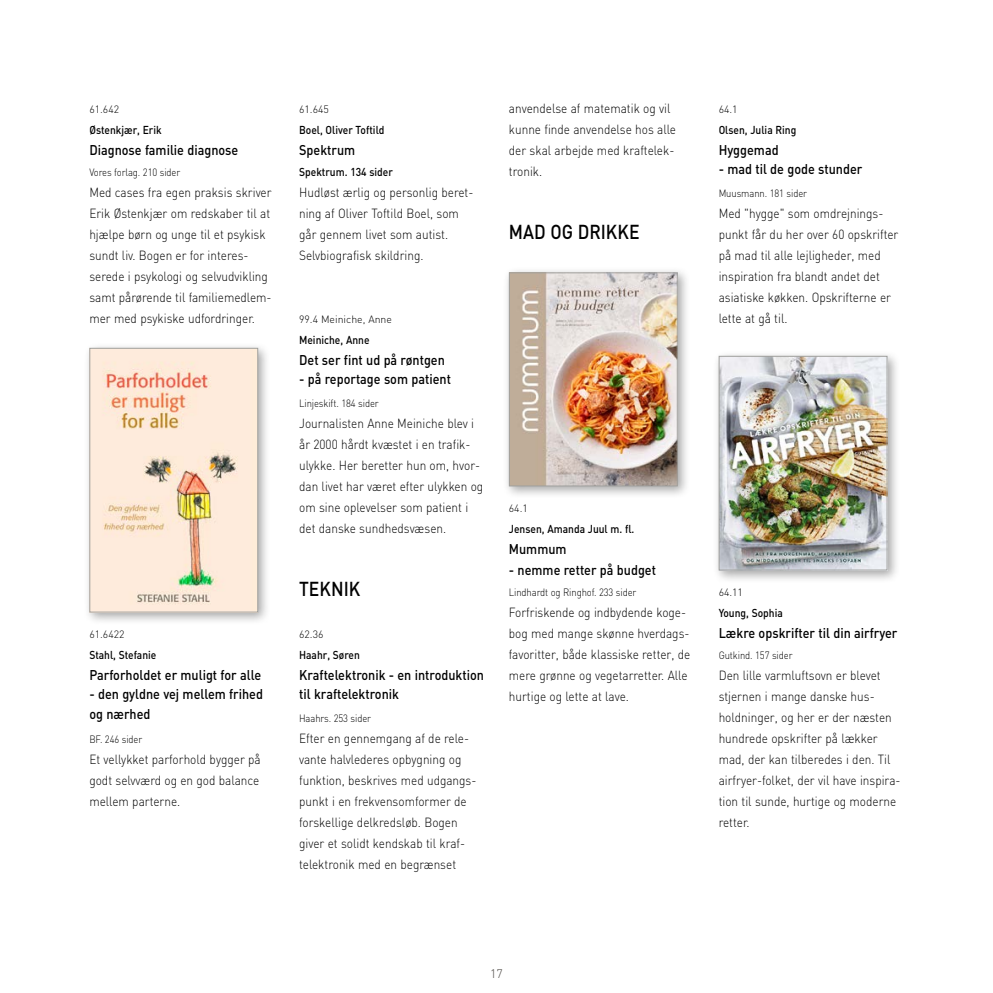
<style>
.page{position:relative;width:993px;height:993px;background:#fff}
.page>*{position:absolute;margin:0;border:0;box-sizing:border-box;transform-origin:0 0}
.id2452{font:500 19.95px "DIN";color:#000;scale:.88 1}
.id176{font:500 14px/19.2px "DIN";color:#000;scale:.9 1}
.id177{font:300 13.12px/21px "DIN";color:#000;scale:.9 1}
.t1{font:300 12.25px "DIN";color:#494540}
.id175{font:500 11.38px "DIN";color:#000;scale:.9 1}
.id178{font:300 10.5px "DIN";letter-spacing:-.01em;color:#000;scale:.9 1}
.id179{font:300 10.5px "DIN";color:#000}
</style>
<div class="page">
<div style="left:83px;top:342px;width:188px;height:283px;background:#000;opacity:.35"></div>
<img style="left:91px;top:350px;width:165px;height:260px">
<div style="left:89px;top:348px;width:169px;height:264px;border:1px solid #a0a09d"></div>
<div style="left:503px;top:267px;width:187px;height:232px;background:#000;opacity:.35"></div>
<img style="left:510px;top:274px;width:165px;height:210px">
<div style="left:508px;top:272px;width:169px;height:214px;border:1px solid #a0a09d"></div>
<div style="left:712px;top:350px;width:187px;height:233px;background:#000;opacity:.35"></div>
<img style="left:720px;top:358px;width:165px;height:210px">
<div style="left:718px;top:356px;width:169px;height:214px;border:1px solid #a0a09d"></div>
<p class="id179" style="left:89px;top:102px;width:31px">61.642</p>
<p class="id175" style="left:89px;top:122px;width:82px">Østenkjær, Erik</p>
<p class="id176" style="left:89px;top:139px;width:167px">Diagnose familie diagnose</p>
<p class="id178" style="left:89px;top:165px;width:103px">Vores forlag. 210 sider</p>
<p class="id177" style="left:89px;top:181px;width:204px">Med cases fra egen praksis skriver Erik Østenkjær om redskaber til at hjælpe børn og unge til et psykisk sundt liv. Bogen er for interes&shy;serede i psykologi og selvudvikling samt pårørende til familiemedlem&shy;mer med psykiske udfordringer.</p>
<p class="id179" style="left:89px;top:627px;width:37px">61.6422</p>
<p class="id175" style="left:89px;top:647px;width:76px">Stahl, Stefanie</p>
<p class="id176" style="left:89px;top:664px;width:192px">Parforholdet er muligt for alle</p>
<p class="id176" style="left:89px;top:684px;width:194px">- den gyldne vej mellem frihed og nærhed</p>
<p class="id178" style="left:89px;top:732px;width:60px">BF. 246 sider</p>
<p class="id177" style="left:89px;top:748px;width:192px;text-align:justify">Et vellykket parforhold bygger på godt selvværd og en god balance mellem parterne.</p>
<p class="id179" style="left:299px;top:102px;width:31px">61.645</p>
<p class="id175" style="left:299px;top:122px;width:96px">Boel, Oliver Toftild</p>
<p class="id176" style="left:299px;top:139px;width:64px">Spektrum</p>
<p class="id175" style="left:299px;top:164px;width:106px">Spektrum. 134 sider</p>
<p class="id177" style="left:299px;top:181px;width:195px">Hudløst ærlig og personlig beret&shy;ning af Oliver Toftild Boel, som går gennem livet som autist.<br>Selvbiografisk skildring.</p>
<p class="id179" style="left:299px;top:312px;width:94px">99.4 Meiniche, Anne</p>
<p class="id175" style="left:299px;top:332px;width:80px">Meiniche, Anne</p>
<p class="id176" style="left:299px;top:349px;width:163px">Det ser fint ud på røntgen</p>
<p class="id176" style="left:299px;top:369px;width:170px">- på reportage som patient</p>
<p class="id178" style="left:299px;top:396px;width:90px">Linjeskift. 184 sider</p>
<p class="id177" style="left:299px;top:412px;width:206px">Journalisten Anne Meiniche blev i år 2000 hårdt kvæstet i en trafik&shy;ulykke. Her beretter hun om, hvor&shy;dan livet har været efter ulykken og om sine oplevelser som patient i det danske sundhedsvæsen.</p>
<h1 class="id2452" style="left:299px;top:576px;width:71px">TEKNIK</h1>
<p class="id179" style="left:299px;top:627px;width:26px">62.36</p>
<p class="id175" style="left:299px;top:647px;width:69px">Haahr, Søren</p>
<p class="id176" style="left:299px;top:664px;width:207px">Kraftelektronik - en introduktion til kraftelektronik</p>
<p class="id178" style="left:299px;top:711px;width:81px">Haahrs. 253 sider</p>
<p class="id177" style="left:299px;top:727px;width:198px">Efter en gennemgang af de rele&shy;vante halvlederes opbygning og funktion, beskrives med udgangs&shy;punkt i en frekvensomformer de forskellige delkredsløb. Bogen giver et solidt kendskab til kraf&shy;telektronik med en begrænset</p>
<p class="id177" style="left:508px;top:97px;width:187px">anvendelse af matematik og vil kunne finde anvendelse hos alle der skal arbejde med kraftelek&shy;tronik.</p>
<h1 class="id2452" style="left:508px;top:219px;width:150px">MAD OG DRIKKE</h1>
<p class="id179" style="left:508px;top:501px;width:20px">64.1</p>
<p class="id175" style="left:508px;top:521px;width:141px">Jensen, Amanda Juul m. fl.</p>
<p class="id176" style="left:508px;top:538px;width:66px">Mummum</p>
<p class="id176" style="left:508px;top:559px;width:165px">- nemme retter på budget</p>
<p class="id178" style="left:508px;top:585px;width:143px">Lindhardt og Ringhof. 233 sider</p>
<p class="id177" style="left:508px;top:601px;width:203px">Forfriskende og indbydende koge&shy;bog med mange skønne hverdags&shy;favoritter, både klassiske retter, de mere grønne og vegetarretter. Alle hurtige og lette at lave.</p>
<p class="id179" style="left:718px;top:102px;width:20px">64.1</p>
<p class="id175" style="left:718px;top:122px;width:88px">Olsen, Julia Ring</p>
<p class="id176" style="left:718px;top:139px;width:68px">Hyggemad</p>
<p class="id176" style="left:718px;top:159px;width:161px">- mad til de gode stunder</p>
<p class="id178" style="left:718px;top:186px;width:100px">Muusmann. 181 sider</p>
<p class="id177" style="left:718px;top:202px;width:201px">Med "hygge" som omdrejnings&shy;punkt får du her over 60 opskrifter på mad til alle lejligheder, med inspiration fra blandt andet det asiatiske køkken. Opskrifterne er lette at gå til.</p>
<p class="id179" style="left:718px;top:585px;width:26px">64.11</p>
<p class="id175" style="left:718px;top:605px;width:73px">Young, Sophia</p>
<p class="id176" style="left:718px;top:622px;width:200px">Lækre opskrifter til din airfryer</p>
<p class="id178" style="left:718px;top:648px;width:84px">Gutkind. 157 sider</p>
<p class="id177" style="left:718px;top:664px;width:203px">Den lille varmluftsovn er blevet stjernen i mange danske hus&shy;holdninger, og her er der næsten hundrede opskrifter på lækker mad, der kan tilberedes i den. Til airfryer-folket, der vil have inspira&shy;tion til sunde, hurtige og moderne retter.</p>
<p class="t1" style="left:490px;top:965px;width:14px">17</p>
</div>
